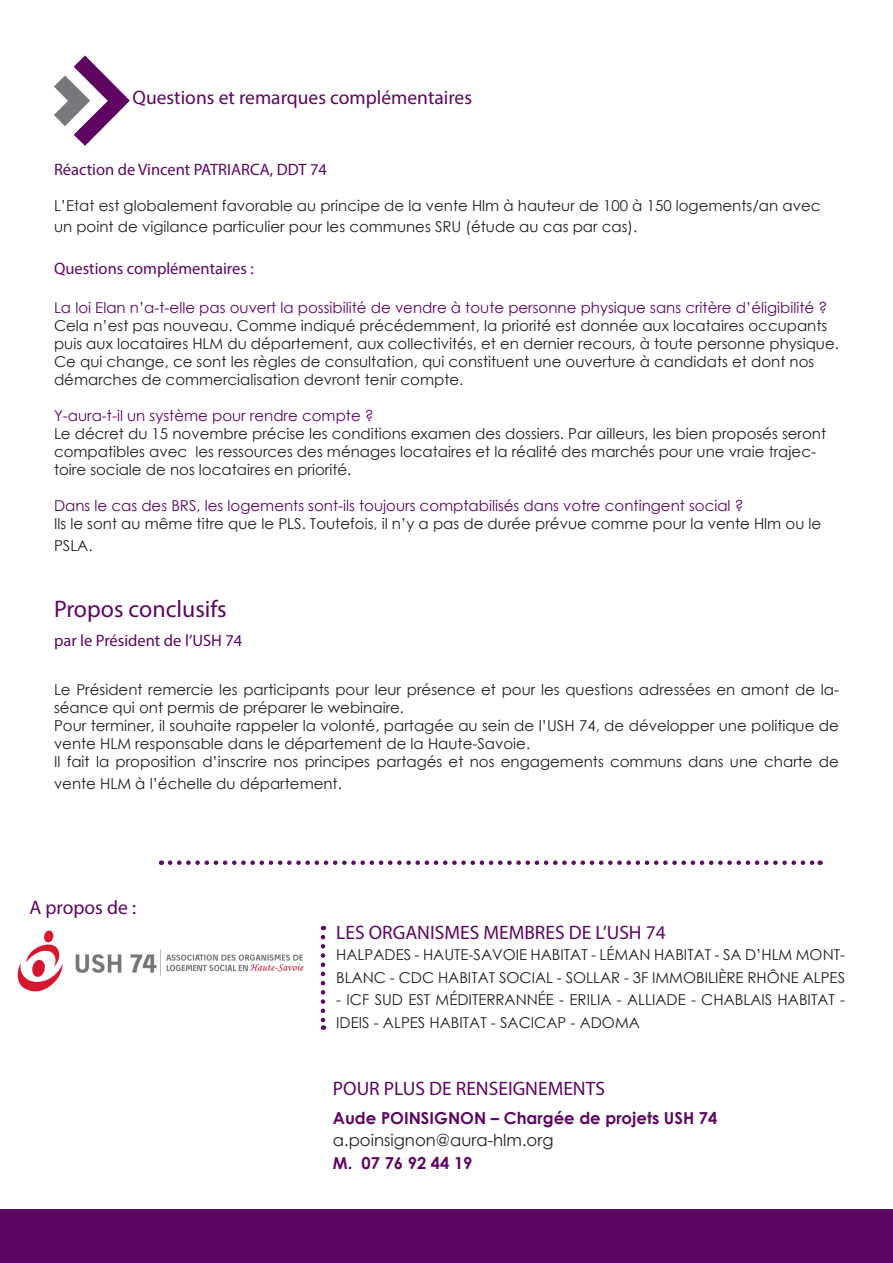
<style>
.page{position:relative;width:893px;height:1263px;background:#fff}
.page>*{position:absolute;margin:0;border:0;box-sizing:border-box;transform-origin:0 0}
.t1{font:24px "Myriad Pro";color:#5e0662}
.t2{font:19.5px "Myriad Pro";color:#5e0662}
.t3{font:16.5px "Myriad Pro";color:#5e0662}
.t4{font:700 16.5px "Century Gothic";color:#5e0662}
.t5{font:16.5px "Century Gothic";color:#231f20}
.t6{font:15px/18px "Century Gothic";color:#231f20}
.t7{font:15px "Century Gothic";color:#5e0662}
</style>
<div class="page">
<div style="left:0;top:1209px;width:893px;height:53px;background:#5e0662"></div>
<img style="left:17px;top:930px;width:287px;height:62px">
<svg style="left:54px;top:55px;width:76px;height:91px"></svg>
<svg style="left:321px;top:937px;width:4px;height:93px"></svg>
<svg style="left:170px;top:860px;width:651px;height:5px"></svg>
<p class="t2" style="left:133px;top:85px;width:341px">Questions et remarques complémentaires</p>
<p class="t3" style="left:54px;top:159px;width:274px">Réaction de Vincent PATRIARCA, DDT 74</p>
<p class="t6" style="left:54px;top:194px;width:768px;line-height:21.6px">L’Etat est globalement favorable au principe de la vente Hlm à hauteur de 100 à 150 logements/an avec un point de vigilance particulier pour les communes SRU (étude au cas par cas).</p>
<p class="t3" style="left:54px;top:258px;width:201px">Questions complémentaires :</p>
<p class="t7" style="left:54px;top:297px;width:775px">La loi Elan n’a-t-elle pas ouvert la possibilité de vendre à toute personne physique sans critère d’éligibilité ?</p>
<p class="t6" style="left:54px;top:317px;width:786px">Cela n’est pas nouveau. Comme indiqué précédemment, la priorité est donnée aux locataires occupants puis aux locataires HLM du département, aux collectivités, et en dernier recours, à toute personne physique.<br>Ce qui change, ce sont les règles de consultation, qui constituent une ouverture à candidats et dont nos démarches de commercialisation devront tenir compte.</p>
<p class="t7" style="left:54px;top:405px;width:321px">Y-aura-t-il un système pour rendre compte ?</p>
<p class="t6" style="left:54px;top:425px;width:774px">Le décret du 15 novembre précise les conditions examen des dossiers. Par ailleurs, les bien proposés seront compatibles avec les ressources des ménages locataires et la réalité des marchés pour une vraie trajec&shy;toire sociale de nos locataires en priorité.</p>
<p class="t7" style="left:54px;top:495px;width:691px">Dans le cas des BRS, les logements sont-ils toujours comptabilisés dans votre contingent social ?</p>
<p class="t6" style="left:54px;top:513px;width:769px;line-height:21.6px">Ils le sont au même titre que le PLS. Toutefois, il n’y a pas de durée prévue comme pour la vente Hlm ou le<br>PSLA.</p>
<p class="t1" style="left:54px;top:594px;width:174px">Propos conclusifs</p>
<p class="t3" style="left:54px;top:630px;width:190px">par le Président de l’USH 74</p>
<p class="t6" style="left:54px;top:680px;width:786px">Le Président remercie les participants pour leur présence et pour les questions adressées en amont de la&shy;séance qui ont permis de préparer le webinaire.</p>
<p class="t6" style="left:54px;top:716px;width:786px">Pour terminer, il souhaite rappeler la volonté, partagée au sein de l’USH 74, de développer une politique de vente HLM responsable dans le département de la Haute-Savoie.</p>
<p class="t6" style="left:54px;top:751px;width:786px;line-height:21.6px">Il fait la proposition d’inscrire nos principes partagés et nos engagements communs dans une charte de vente HLM à l’échelle du département.</p>
<p class="t2" style="left:29px;top:895px;width:108px">A propos de :</p>
<p class="t2" style="left:336px;top:920px;width:331px">LES ORGANISMES MEMBRES DE L’USH 74</p>
<p class="t6" style="left:336px;top:943px;width:510px;line-height:22.5px">HALPADES - HAUTE-SAVOIE HABITAT - LÉMAN HABITAT - SA D’HLM MONT-<br>BLANC - CDC HABITAT SOCIAL - SOLLAR - 3F IMMOBILIÈRE RHÔNE ALPES</p>
<p class="t6" style="left:336px;top:988px;width:510px;line-height:22.5px">- ICF SUD EST MÉDITERRANNÉE - ERILIA - ALLIADE - CHABLAIS HABITAT -<br>IDEIS - ALPES HABITAT - SACICAP - ADOMA</p>
<p class="t2" style="left:333px;top:1076px;width:274px">POUR PLUS DE RENSEIGNEMENTS</p>
<p class="t4" style="left:333px;top:1105px;width:386px">Aude POINSIGNON – Chargée de projets USH 74</p>
<p class="t5" style="left:333px;top:1128px;width:222px">a.poinsignon@aura-hlm.org</p>
<p class="t4" style="left:333px;top:1150px;width:141px">M. 07 76 92 44 19</p>
</div>
